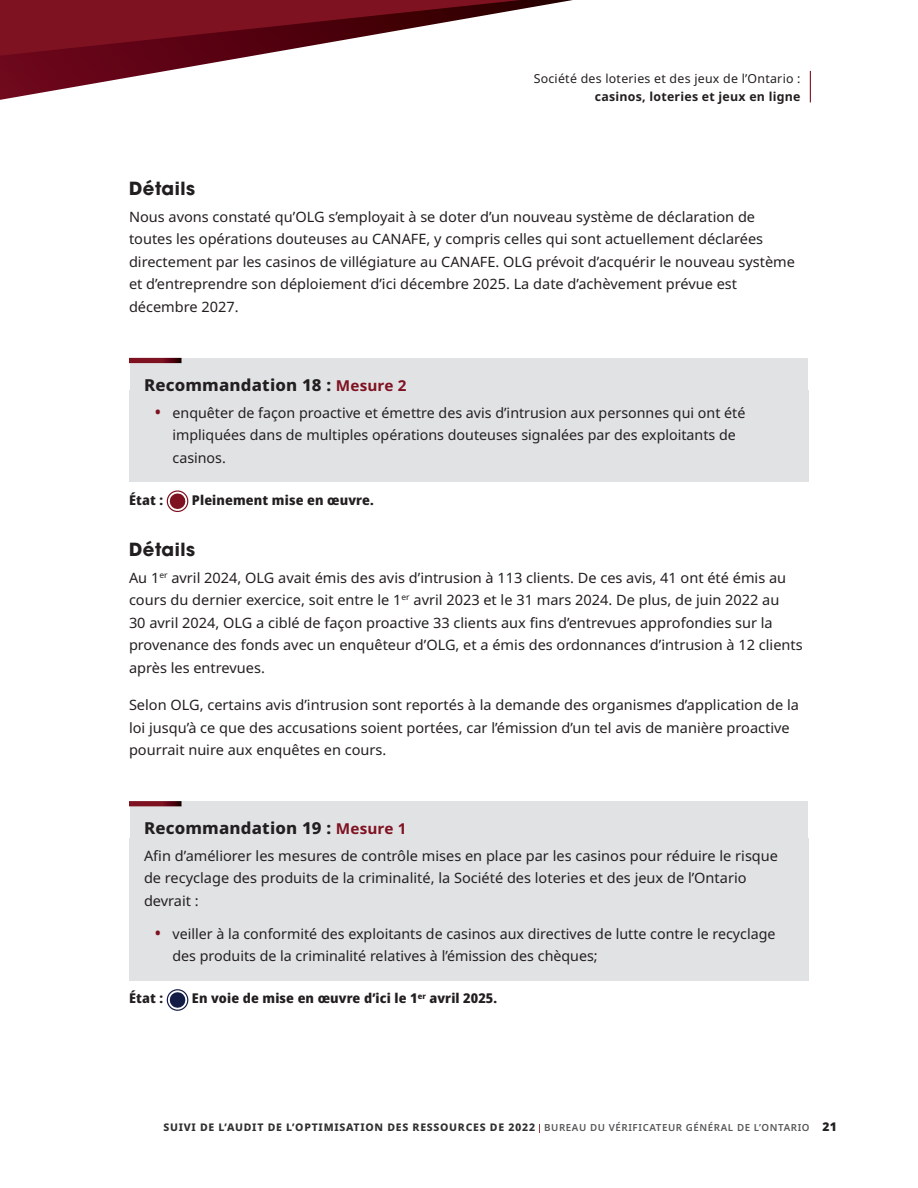
<style>
.page{position:relative;width:918px;height:1188px;background:#fff}
.page>*{position:absolute;margin:0;border:0;box-sizing:border-box;transform-origin:0 0}
.Details__Follow-up{font:700 18px "ITC Avant Garde Pro";letter-spacing:.03em;color:#231f20}
.Recommend_head{font:800 16.5px "Noto Sans";letter-spacing:.01em;color:#231f20}
.Body_text{font:14.25px/22.5px "Noto Sans";color:#231f20}
.Rec_bullet_point{font:14.25px/22.5px "Noto Sans";color:#231f20}
.Rec_text__Follow-up{font:14.25px/22.5px "Noto Sans";color:#231f20}
.Status_-_statement{font:800 13.5px "Noto Sans Display";letter-spacing:.01em;color:#231f20}
.t1{font:12.3px "Noto Sans";letter-spacing:.02em;color:#231f20}
.t2{font:700 12.3px "Noto Sans";letter-spacing:.02em;color:#231f20}
.t3{font:800 10.5px "Noto Sans";letter-spacing:.07em;color:#312f30}
.s1{font-weight:700;font-size:15px;color:#7f1221}
.s2{font-family:"Noto Sans Display";font-size:19.5px;color:#7f1221}
.s3{font-weight:600;font-size:9.75px;color:#57585a}
.s4{font-weight:900;font-size:12px;color:#231f20}
</style>
<div class="page">
<svg style="left:0;top:0;width:573px;height:100px"></svg>
<div style="left:130px;top:358px;width:678px;height:54px;background:#e1e2e4"></div>
<svg style="left:129px;top:358px;width:53px;height:5px"></svg>
<div style="left:129px;top:390px;width:679px;height:92px;background:#e1e2e4"></div>
<div style="left:130px;top:801px;width:678px;height:54px;background:#e1e2e4"></div>
<svg style="left:129px;top:801px;width:53px;height:5px"></svg>
<div style="left:129px;top:838px;width:679px;height:82px;background:#e1e2e4"></div>
<div style="left:129px;top:912px;width:679px;height:68px;background:#e1e2e4"></div>
<svg style="left:166px;top:490px;width:23px;height:22px"></svg>
<svg style="left:166px;top:989px;width:23px;height:22px"></svg>
<hr style="left:810px;top:71px;width:1px;height:31px;background:#7f1221">
<p class="t1" style="left:534px;top:69px;width:268px">Société des loteries et des jeux de l’Ontario :</p>
<p class="t2" style="left:595px;top:87px;width:207px">casinos, loteries et jeux en ligne</p>
<p class="Details__Follow-up" style="left:129px;top:176px;width:68px">Détails</p>
<p class="Body_text" style="left:129px;top:206px;width:668px">Nous avons constaté qu’OLG s’employait à se doter d’un nouveau système de déclaration de toutes les opérations douteuses au CANAFE, y compris celles qui sont actuellement déclarées directement par les casinos de villégiature au CANAFE. OLG prévoit d’acquérir le nouveau système et d’entreprendre son déploiement d’ici décembre 2025. La date d’achèvement prévue est décembre 2027.</p>
<h2 class="Recommend_head" style="left:144px;top:373px;width:264px">Recommandation 18 : <span class="s1">Mesure 2</span></h2>
<p class="Rec_bullet_point" style="left:172px;top:402px;width:574px;text-indent:-18px"><span class="s2">•</span> enquêter de façon proactive et émettre des avis d’intrusion aux personnes qui ont été impliquées dans de multiples opérations douteuses signalées par des exploitants de casinos.</p>
<p class="Status_-_statement" style="left:129px;top:490px;width:36px">État :</p>
<p class="Status_-_statement" style="left:192px;top:490px;width:183px">Pleinement mise en œuvre.</p>
<p class="Details__Follow-up" style="left:129px;top:537px;width:68px">Détails</p>
<p class="Body_text" style="left:129px;top:567px;width:675px">Au 1<sup>er</sup> avril 2024, OLG avait émis des avis d’intrusion à 113 clients. De ces avis, 41 ont été émis au cours du dernier exercice, soit entre le 1<sup>er</sup> avril 2023 et le 31 mars 2024. De plus, de juin 2022 au<br>30 avril 2024, OLG a ciblé de façon proactive 33 clients aux fins d’entrevues approfondies sur la provenance des fonds avec un enquêteur d’OLG, et a émis des ordonnances d’intrusion à 12 clients après les entrevues.</p>
<p class="Body_text" style="left:129px;top:694px;width:671px">Selon OLG, certains avis d’intrusion sont reportés à la demande des organismes d’application de la loi jusqu’à ce que des accusations soient portées, car l’émission d’un tel avis de manière proactive pourrait nuire aux enquêtes en cours.</p>
<h2 class="Recommend_head" style="left:144px;top:816px;width:264px">Recommandation 19 : <span class="s1">Mesure 1</span></h2>
<p class="Rec_text__Follow-up" style="left:144px;top:845px;width:636px">Afin d’améliorer les mesures de contrôle mises en place par les casinos pour réduire le risque de recyclage des produits de la criminalité, la Société des loteries et des jeux de l’Ontario devrait :</p>
<p class="Rec_bullet_point" style="left:172px;top:923px;width:605px;text-indent:-18px"><span class="s2">•</span> veiller à la conformité des exploitants de casinos aux directives de lutte contre le recyclage des produits de la criminalité relatives à l’émission des chèques;</p>
<p class="Status_-_statement" style="left:129px;top:989px;width:36px">État :</p>
<p class="Status_-_statement" style="left:192px;top:989px;width:307px">En voie de mise en œuvre d’ici le 1<sup>er</sup> avril 2025.</p>
<p class="t3" style="left:163px;top:1120px;width:675px">SUIVI DE L’AUDIT DE L’OPTIMISATION DES RESSOURCES DE 2022 <span class="s3">BUREAU DU VÉRIFICATEUR GÉNÉRAL DE L’ONTARIO</span> <span class="s4">21</span></p>
</div>
